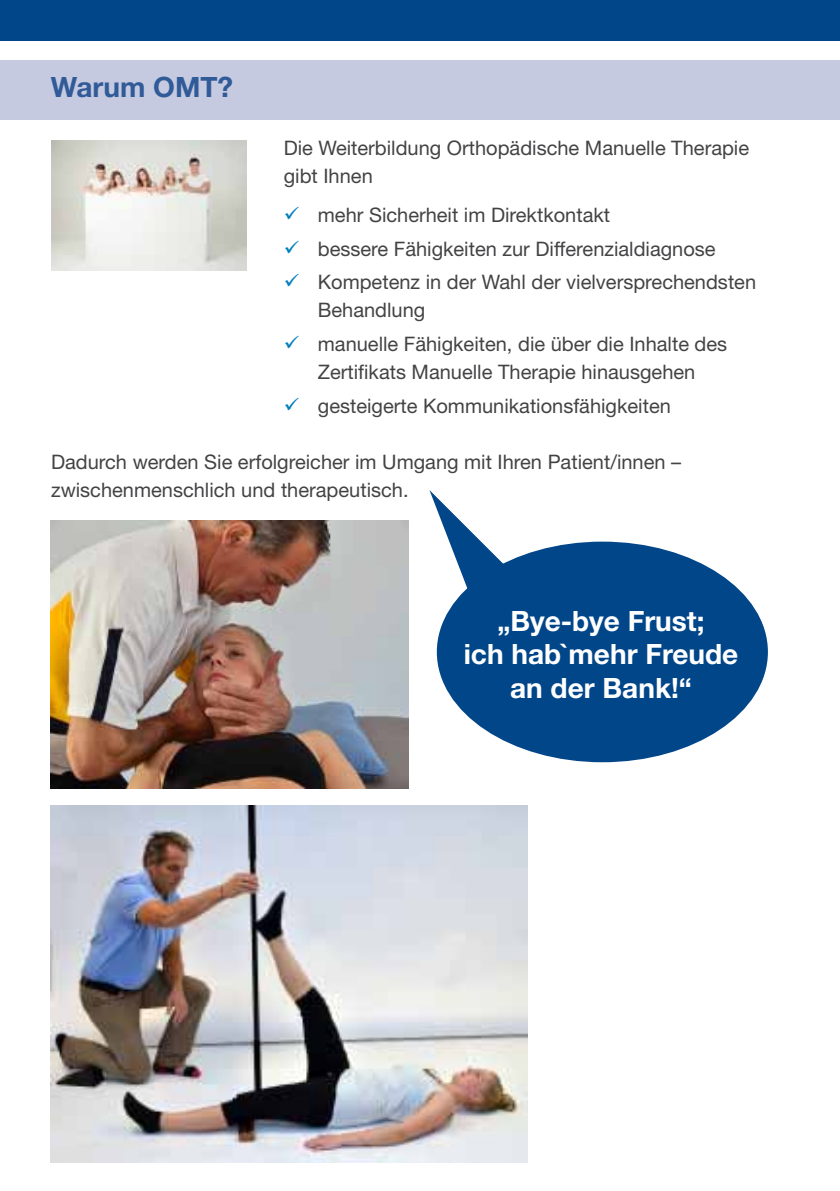
<style>
.page{position:relative;width:840px;height:1191px;background:#fff}
.page>*{position:absolute;margin:0;border:0;box-sizing:border-box;transform-origin:0 0}
.t1{font:700 28px/33.6px "Helvetica Neue LT Std";color:#fff;text-align:center}
.t2{font:700 28px "Helvetica Neue LT Std";color:#315b98}
.t3{font:20px/28px "Helvetica Neue LT Std";color:#434345}
.s1{color:#007ebd}
</style>
<div class="page">
<svg style="left:429px;top:490px;width:74px;height:97px"></svg>
<div style="left:0;top:0;width:839px;height:40px;background:#004689"></div>
<div style="left:0;top:60px;width:839px;height:60px;background:#c5cae0"></div>
<img style="left:51px;top:140px;width:195px;height:131px">
<img style="left:51px;top:805px;width:476px;height:357px">
<img style="left:51px;top:520px;width:357px;height:268px">
<div style="left:436px;top:541px;width:331px;height:221px;background:#004689;border-radius:50%"></div>
<h1 class="t2" style="left:51px;top:70px;width:183px">Warum OMT?</h1>
<p class="t3" style="left:283px;top:133px;width:466px">Die Weiterbildung Orthopädische Manuelle Therapie gibt Ihnen</p>
<p class="t3" style="left:283px;top:201px;width:327px"><span class="s1">✓</span> mehr Sicherheit im Direktkontakt</p>
<p class="t3" style="left:283px;top:234px;width:433px"><span class="s1">✓</span> bessere Fähigkeiten zur Differenzialdiagnose</p>
<p class="t3" style="left:317px;top:268px;width:439px;text-indent:-34px"><span class="s1">✓</span> Kompetenz in der Wahl der vielversprechendsten<br>Behandlung</p>
<p class="t3" style="left:283px;top:330px;width:445px;text-align:center"><span class="s1">✓</span> manuelle Fähigkeiten, die über die Inhalte des<br>Zertifikats Manuelle Therapie hinausgehen</p>
<p class="t3" style="left:283px;top:391px;width:388px"><span class="s1">✓</span> gesteigerte Kommunikationsfähigkeiten</p>
<p class="t3" style="left:51px;top:447px;width:631px">Dadurch werden Sie erfolgreicher im Umgang mit Ihren Patient/innen – zwischenmenschlich und therapeutisch.</p>
<h1 class="t1" style="left:463px;top:603px;width:276px">„Bye-bye Frust;<br>ich hab`mehr Freude an der Bank!“</h1>
</div>
